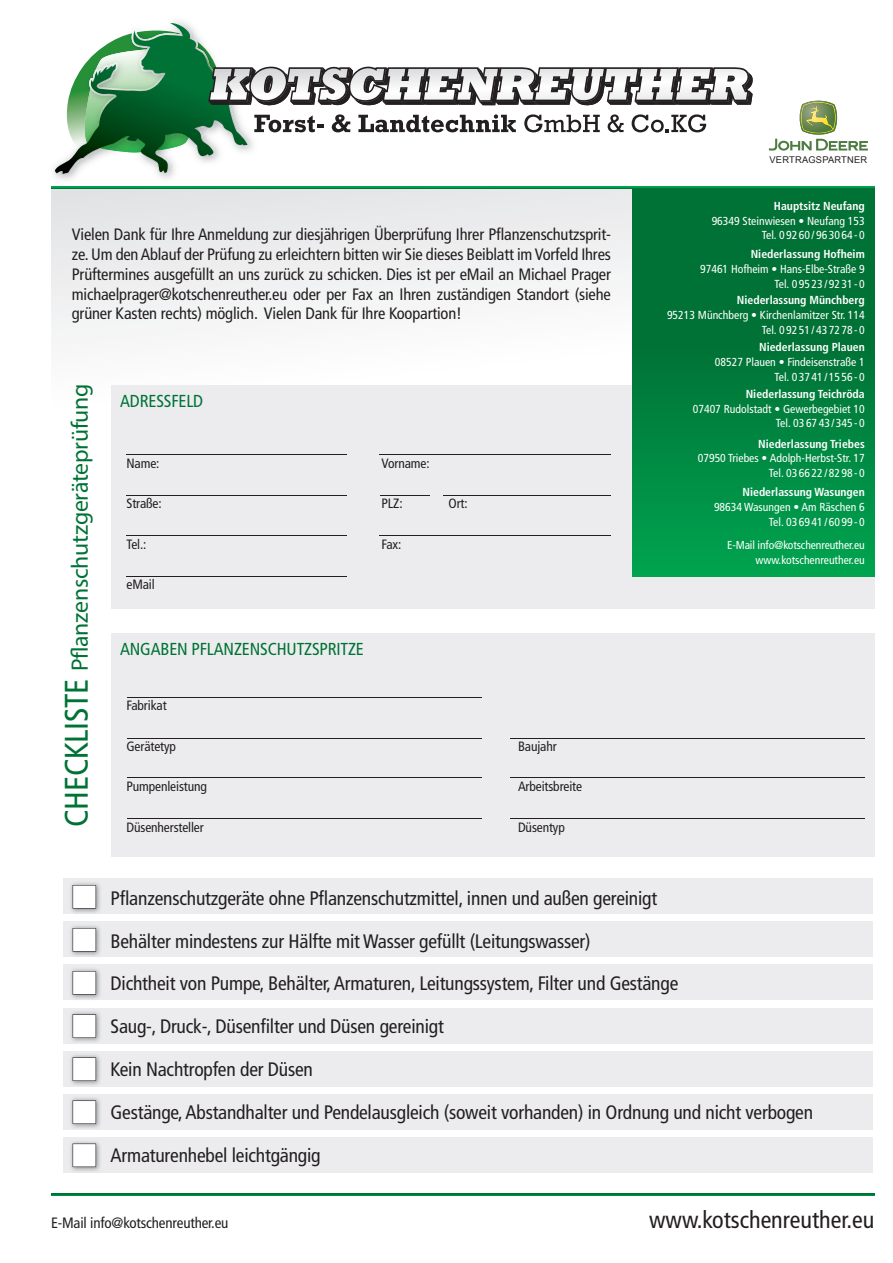
<style>
.page{position:relative;width:893px;height:1263px;background:#fff}
.page>*{position:absolute;margin:0;border:0;box-sizing:border-box;transform-origin:0 0}
.t1{font:condensed 24px "Frutiger LT Std";color:#231f20}
.t2{font:23.7px "Myriad Pro";letter-spacing:-.01em;color:#007236}
.t3{font:condensed 19.5px/42.9px "Frutiger LT Std";letter-spacing:-.01em;color:#231f20}
.t4{font:condensed 17.25px "Frutiger LT Std";letter-spacing:-.01em;color:#007236}
.t5{font:condensed 16.5px/19.8px "Frutiger LT Std";letter-spacing:-.01em;color:#231f20;text-align:justify}
.t6{font:condensed 15px "Frutiger LT Std";letter-spacing:-.01em;color:#231f20}
.t7{font:condensed 13.5px "Frutiger LT Std";letter-spacing:-.01em;color:#231f20}
.t8{font:condensed 11.55px/14.9px "Frutiger LT Std";color:#fff;text-align:right}
.t9{font:700 condensed 11.55px "Frutiger LT Std";color:#fff}
.t10{font:9.3px "Arial";letter-spacing:.025em;color:#231f20}
.s1{font-family:"Frutiger LT Std";font-stretch:condensed;font-size:32.7px}
</style>
<div class="page">
<div style="left:51px;top:189px;width:823px;height:311px;background:linear-gradient(to bottom,#e8e9ea,#fff)"></div>
<div style="left:111px;top:386px;width:763px;height:223px;background:#ececee"></div>
<div style="left:111px;top:634px;width:763px;height:223px;background:#ececee"></div>
<div style="left:63px;top:1137px;width:809px;height:36px;background:#ececee"></div>
<div style="left:63px;top:1094px;width:809px;height:35px;background:#ececee"></div>
<div style="left:63px;top:1051px;width:809px;height:35px;background:#ececee"></div>
<div style="left:63px;top:1008px;width:809px;height:35px;background:#ececee"></div>
<div style="left:63px;top:965px;width:809px;height:35px;background:#ececee"></div>
<div style="left:63px;top:921px;width:809px;height:36px;background:#ececee"></div>
<div style="left:63px;top:878px;width:809px;height:35px;background:#ececee"></div>
<div style="left:632px;top:187px;width:242px;height:390px;background:linear-gradient(to bottom,#006630,#009c4c)"></div>
<img style="left:51px;top:176px;width:211px;height:11px">
<svg style="left:54px;top:23px;width:699px;height:153px"></svg>
<svg style="left:769px;top:101px;width:99px;height:50px"></svg>
<hr style="left:51px;top:1193px;width:823px;height:2px;background:#007236">
<svg style="left:51px;top:187px;width:823px;height:2px;background:#008942"></svg>
<hr style="left:126px;top:454px;width:221px;height:1px;background:#231f20">
<hr style="left:126px;top:697px;width:355px;height:1px;background:#231f20">
<hr style="left:126px;top:738px;width:355px;height:1px;background:#231f20">
<hr style="left:510px;top:738px;width:355px;height:1px;background:#231f20">
<hr style="left:126px;top:777px;width:355px;height:1px;background:#231f20">
<hr style="left:510px;top:777px;width:355px;height:1px;background:#231f20">
<hr style="left:126px;top:818px;width:355px;height:1px;background:#231f20">
<hr style="left:510px;top:818px;width:355px;height:1px;background:#231f20">
<hr style="left:126px;top:495px;width:221px;height:1px;background:#231f20">
<hr style="left:443px;top:495px;width:168px;height:1px;background:#231f20">
<hr style="left:380px;top:495px;width:50px;height:1px;background:#231f20">
<hr style="left:126px;top:535px;width:221px;height:1px;background:#231f20">
<hr style="left:126px;top:576px;width:221px;height:1px;background:#231f20">
<hr style="left:379px;top:454px;width:232px;height:1px;background:#231f20">
<hr style="left:379px;top:535px;width:232px;height:1px;background:#231f20">
<img style="left:69px;top:883px;width:33px;height:31px">
<svg style="left:73px;top:885px;width:23px;height:23px"></svg>
<img style="left:70px;top:926px;width:30px;height:30px">
<svg style="left:73px;top:928px;width:23px;height:24px"></svg>
<img style="left:70px;top:969px;width:30px;height:30px">
<svg style="left:73px;top:971px;width:23px;height:24px"></svg>
<img style="left:69px;top:1012px;width:33px;height:32px">
<svg style="left:73px;top:1014px;width:23px;height:24px"></svg>
<img style="left:69px;top:1055px;width:33px;height:32px">
<svg style="left:73px;top:1057px;width:23px;height:24px"></svg>
<img style="left:69px;top:1098px;width:33px;height:32px">
<svg style="left:73px;top:1100px;width:23px;height:24px"></svg>
<img style="left:70px;top:1141px;width:30px;height:30px">
<svg style="left:73px;top:1143px;width:23px;height:24px"></svg>
<p class="t5" style="left:72px;top:225px;width:541px">Vielen Dank für Ihre Anmeldung zur diesjährigen Überprüfung Ihrer Pflanzenschutzsprit&shy;ze. Um den Ablauf der Prüfung zu erleichtern bitten wir Sie dieses Beiblatt im Vorfeld Ihres Prüftermines ausgefüllt an uns zurück zu schicken. Dies ist per eMail an Michael Prager michaelprager@kotschenreuther.eu oder per Fax an Ihren zuständigen Standort (siehe grüner Kasten rechts) möglich. Vielen Dank für Ihre Koopartion!</p>
<h2 class="t2" style="left:65px;top:827px;width:445px;rotate:-90deg"><span class="s1">CHECKLISTE</span> P anzenschutzgeräteprüfung</h2>
<h3 class="t4" style="left:120px;top:390px;width:85px">ADRESSFELD</h3>
<p class="t7" style="left:126px;top:455px;width:34px">Name:</p>
<p class="t7" style="left:381px;top:455px;width:50px">Vorname:</p>
<p class="t7" style="left:126px;top:496px;width:37px">Straße:</p>
<p class="t7" style="left:381px;top:496px;width:23px">PLZ:</p>
<p class="t7" style="left:449px;top:496px;width:21px">Ort:</p>
<p class="t7" style="left:126px;top:536px;width:21px">Tel.:</p>
<p class="t7" style="left:381px;top:536px;width:21px">Fax:</p>
<p class="t7" style="left:126px;top:577px;width:30px">eMail</p>
<h3 class="t4" style="left:120px;top:639px;width:245px">ANGABEN PFLANZENSCHUTZSPRITZE</h3>
<p class="t7" style="left:126px;top:698px;width:42px">Fabrikat</p>
<p class="t7" style="left:126px;top:738px;width:51px">Gerätetyp</p>
<p class="t7" style="left:518px;top:738px;width:40px">Baujahr</p>
<p class="t7" style="left:126px;top:779px;width:82px">Pumpenleistung</p>
<p class="t7" style="left:518px;top:779px;width:66px">Arbeitsbreite</p>
<p class="t7" style="left:126px;top:819px;width:79px">Düsenhersteller</p>
<p class="t7" style="left:518px;top:819px;width:48px">Düsentyp</p>
<p class="t10" style="left:769px;top:154px;width:99px">VERTRAGSPARTNER</p>
<p class="t9" style="left:774px;top:199px;width:92px">Hauptsitz Neufang</p>
<p class="t8" style="left:712px;top:213px;width:155px">96349 Steinwiesen • Neufang 153<br>Tel. 0 92 60 / 96 30 64 - 0</p>
<p class="t9" style="left:751px;top:247px;width:116px">Niederlassung Hofheim</p>
<p class="t8" style="left:700px;top:261px;width:166px">97461 Hofheim • Hans-Elbe-Straße 9<br>Tel. 0 95 23 / 92 31 - 0</p>
<p class="t9" style="left:737px;top:294px;width:129px">Niederlassung Münchberg</p>
<p class="t8" style="left:667px;top:308px;width:199px">95213 Münchberg • Kirchenlamitzer Str. 114<br>Tel. 0 92 51 / 43 72 78 - 0</p>
<p class="t9" style="left:759px;top:340px;width:107px">Niederlassung Plauen</p>
<p class="t8" style="left:715px;top:355px;width:151px">08527 Plauen • Findeisenstraße 1<br>Tel. 0 37 41 / 15 56 - 0</p>
<p class="t9" style="left:746px;top:387px;width:121px">Niederlassung Teichröda</p>
<p class="t8" style="left:693px;top:401px;width:173px">07407 Rudolstadt • Gewerbegebiet 10<br>Tel. 03 67 43 / 345 - 0</p>
<p class="t9" style="left:758px;top:437px;width:108px">Niederlassung Triebes</p>
<p class="t8" style="left:698px;top:451px;width:168px">07950 Triebes • Adolph-Herbst-Str. 17<br>Tel. 03 66 22 / 82 98 - 0</p>
<p class="t9" style="left:742px;top:485px;width:124px">Niederlassung Wasungen</p>
<p class="t8" style="left:714px;top:499px;width:152px">98634 Wasungen • Am Räschen 6<br>Tel. 03 69 41 / 60 99 - 0</p>
<p class="t8" style="left:727px;top:537px;width:139px;line-height:15.3px">E-Mail info@kotschenreuther.eu www.kotschenreuther.eu</p>
<h3 class="t3" style="left:111px;top:876px;width:548px">Pflanzenschutzgeräte ohne Pflanzenschutzmittel, innen und außen gereinigt</h3>
<h3 class="t3" style="left:111px;top:919px;width:569px">Behälter mindestens zur Hälfte mit Wasser gefüllt (Leitungswasser)<br>Dichtheit von Pumpe, Behälter, Armaturen, Leitungssystem, Filter und Gestänge</h3>
<h3 class="t3" style="left:111px;top:1005px;width:704px">Saug-, Druck-, Düsenfilter und Düsen gereinigt<br>Kein Nachtropfen der Düsen<br>Gestänge, Abstandhalter und Pendelausgleich (soweit vorhanden) in Ordnung und nicht verbogen Armaturenhebel leichtgängig</h3>
<p class="t6" style="left:51px;top:1214px;width:179px">E-Mail info@kotschenreuther.eu</p>
<h1 class="t1" style="left:649px;top:1206px;width:227px">www.kotschenreuther.eu</h1>
</div>
